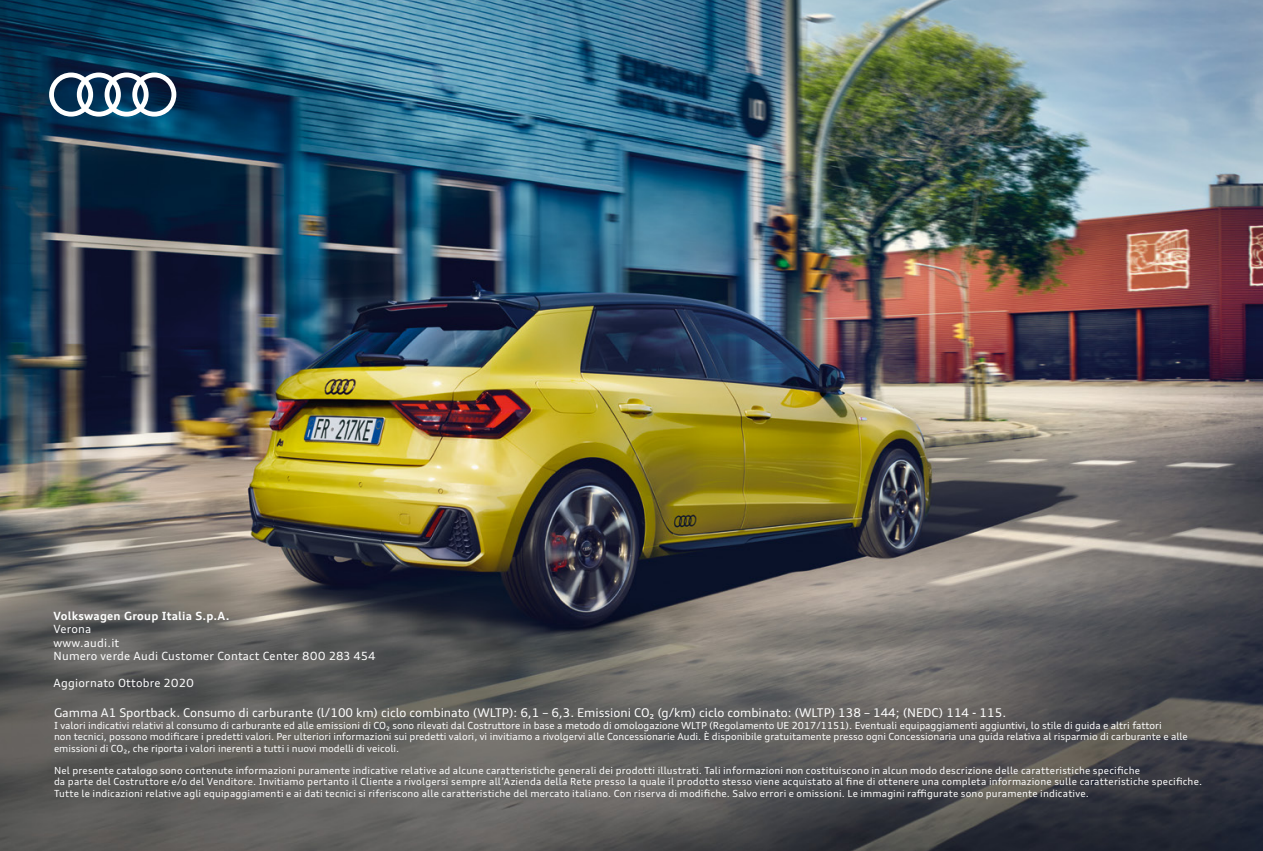
<style>
.page{position:relative;width:1263px;height:851px;background:#fff}
.page>*{position:absolute;margin:0;border:0;box-sizing:border-box;transform-origin:0 0}
.t1{font:12px "Audi Type";color:#fff}
.t2{font:11.25px/13.5px "Audi Type";letter-spacing:.02em;color:#fff}
.t3{font:700 11.25px "Audi Type";letter-spacing:.02em;color:#fff}
.t4{font:9.75px/11.7px "Audi Type";letter-spacing:.01em;color:#fff}
</style>
<div class="page">
<img style="left:0;top:0;width:1263px;height:850px">
<svg style="left:49px;top:72px;width:127px;height:44px"></svg>
<p class="t3" style="left:54px;top:608px;width:178px">Volkswagen Group Italia S.p.A.</p>
<p class="t2" style="left:54px;top:622px;width:323px">Verona<br>www.audi.it<br>Numero verde Audi Customer Contact Center 800 283 454</p>
<p class="t2" style="left:54px;top:676px;width:142px">Aggiornato Ottobre 2020</p>
<p class="t1" style="left:54px;top:705px;width:954px">Gamma A1 Sportback. Consumo di carburante (l/100 km) ciclo combinato (WLTP): 6,1 – 6,3. Emissioni CO₂ (g/km) ciclo combinato: (WLTP) 138 – 144; (NEDC) 114 - 115.</p>
<p class="t4" style="left:54px;top:719px;width:1135px">I valori indicativi relativi al consumo di carburante ed alle emissioni di CO₂ sono rilevati dal Costruttore in base a metodo di omologazione WLTP (Regolamento UE 2017/1151). Eventuali equipaggiamenti aggiuntivi, lo stile di guida e altri fattori<br>non tecnici, possono modificare i predetti valori. Per ulteriori informazioni sui predetti valori, vi invitiamo a rivolgervi alle Concessionarie Audi. È disponibile gratuitamente presso ogni Concessionaria una guida relativa al risparmio di carburante e alle emissioni di CO₂, che riporta i valori inerenti a tutti i nuovi modelli di veicoli.</p>
<p class="t4" style="left:54px;top:764px;width:1150px;line-height:11.2px">Nel presente catalogo sono contenute informazioni puramente indicative relative ad alcune caratteristiche generali dei prodotti illustrati. Tali informazioni non costituiscono in alcun modo descrizione delle caratteristiche specifiche<br>da parte del Costruttore e/o del Venditore. Invitiamo pertanto il Cliente a rivolgersi sempre all’Azienda della Rete presso la quale il prodotto stesso viene acquistato al fine di ottenere una completa informazione sulle caratteristiche specifiche.<br>Tutte le indicazioni relative agli equipaggiamenti e ai dati tecnici si riferiscono alle caratteristiche del mercato italiano. Con riserva di modifiche. Salvo errori e omissioni. Le immagini raffigurate sono puramente indicative.</p>
</div>
